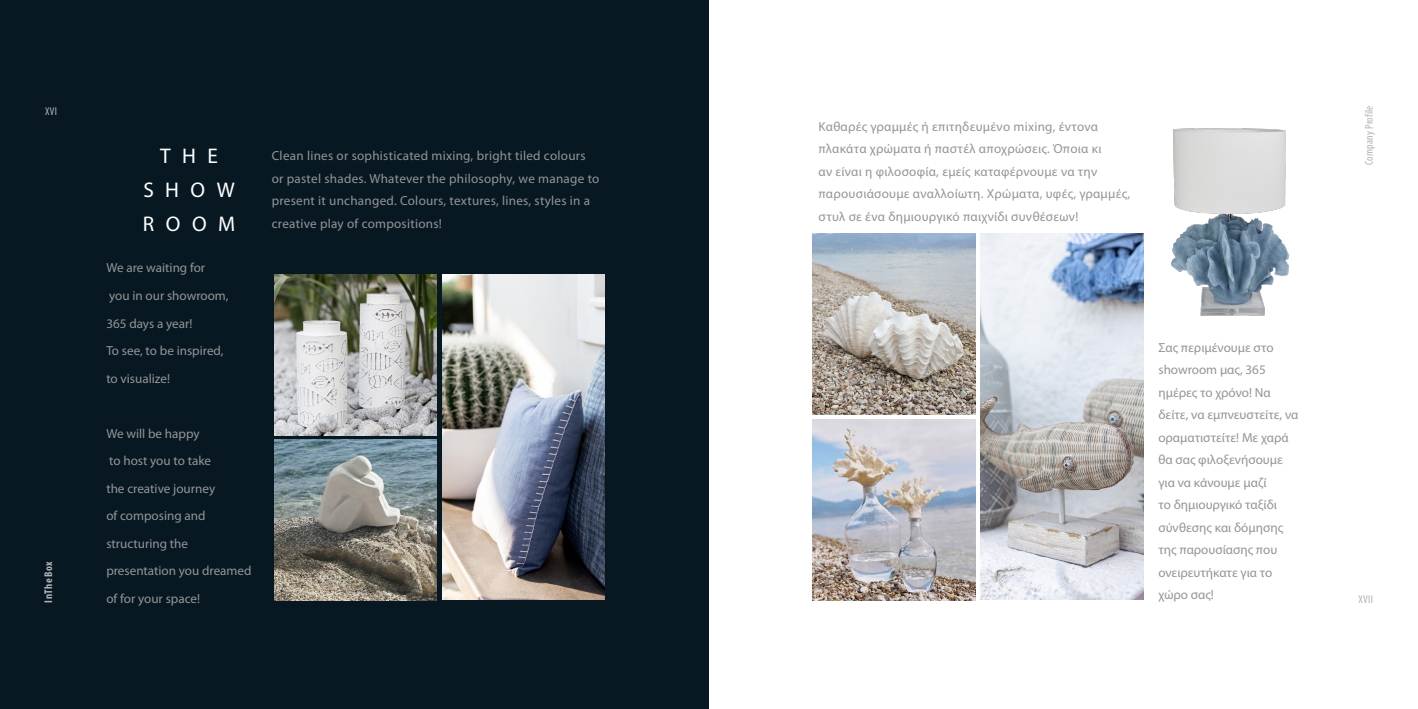
<style>
.page{position:relative;width:1418px;height:709px;background:#fff}
.page>*{position:absolute;margin:0;border:0;box-sizing:border-box;transform-origin:0 0}
.t1{font:21.25px/34px "Myriad Pro";letter-spacing:.54em;color:#fff}
.t2{font:13.12px/22.5px "Myriad Pro";letter-spacing:.01em;color:#939598}
.t3{font:condensed 11.25px "Myriad Pro";letter-spacing:.02em;color:#b2b3b7}
.t4{font:700 condensed 11.25px "Myriad Pro";letter-spacing:.06em;color:#b2b3b7}
</style>
<div class="page">
<div style="left:0;top:0;width:709px;height:709px;background:#071822"></div>
<img style="left:1170px;top:128px;width:120px;height:188px">
<img style="left:274px;top:440px;width:163px;height:161px">
<img style="left:813px;top:420px;width:162px;height:181px">
<img style="left:274px;top:274px;width:163px;height:161px">
<img style="left:813px;top:234px;width:162px;height:181px">
<img style="left:442px;top:274px;width:163px;height:325px">
<img style="left:980px;top:234px;width:163px;height:365px">
<p class="t3" style="left:45px;top:104px;width:13px">XVI</p>
<p class="t4" style="left:41px;top:602px;width:43px;rotate:-90deg">InTheBox</p>
<p class="t1" style="left:160px;top:138px;width:59px">THE</p>
<p class="t1" style="left:143px;top:172px;width:94px">SHOW<br>ROOM</p>
<p class="t2" style="left:106px;top:257px;width:100px">We are waiting for</p>
<p class="t2" style="left:109px;top:284px;width:121px">you in our showroom,</p>
<p class="t2" style="left:106px;top:312px;width:88px">365 days a year!</p>
<p class="t2" style="left:106px;top:339px;width:119px">To see, to be inspired,</p>
<p class="t2" style="left:106px;top:367px;width:65px">to visualize!</p>
<p class="t2" style="left:106px;top:422px;width:95px">We will be happy</p>
<p class="t2" style="left:106px;top:447px;width:147px;line-height:27.5px">to host you to take<br>the creative journey<br>of composing and structuring the presentation you dreamed of for your space!</p>
<p class="t2" style="left:272px;top:144px;width:329px">Clean lines or sophisticated mixing, bright tiled colours or pastel shades. Whatever the philosophy, we manage to present it unchanged. Colours, textures, lines, styles in a creative play of compositions!</p>
<p class="t2" style="left:818px;top:115px;width:313px">Καθαρές γραμμές ή επιτηδευμένο mixing, έντονα πλακάτα χρώματα ή παστέλ αποχρώσεις. Όποια κι<br>αν είναι η φιλοσοφία, εμείς καταφέρνουμε να την παρουσιάσουμε αναλλοίωτη. Χρώματα, υφές, γραμμές, στυλ σε ένα δημιουργικό παιχνίδι συνθέσεων!</p>
<p class="t2" style="left:1158px;top:336px;width:141px">Σας περιμένουμε στο showroom μας, 365 ημέρες το χρόνο! Να δείτε, να εμπνευστείτε, να οραματιστείτε! Με χαρά θα σας φιλοξενήσουμε για να κάνουμε μαζί<br>το δημιουργικό ταξίδι σύνθεσης και δόμησης της παρουσίασης που ονειρευτήκατε για το</p>
<p class="t2" style="left:1158px;top:583px;width:57px">χώρο σας!</p>
<p class="t3" style="left:1362px;top:165px;width:61px;rotate:-90deg">Company Profile</p>
<p class="t3" style="left:1358px;top:592px;width:16px">XVII</p>
</div>
